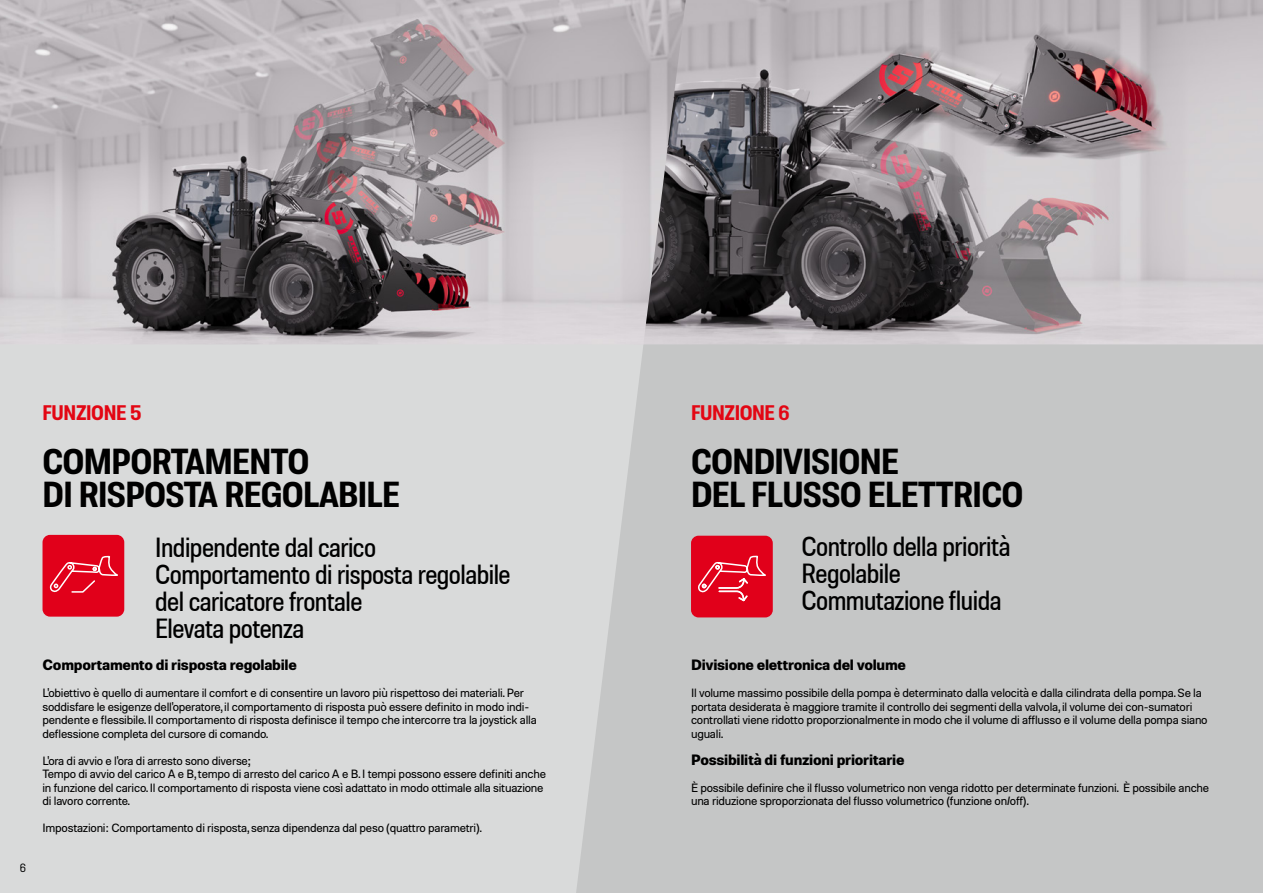
<style>
.page{position:relative;width:1263px;height:893px;background:#d9dada}
.page>*{position:absolute;margin:0;border:0;box-sizing:border-box;transform-origin:0 0}
.t1{font:700 semi-condensed 36px/33px "Molde";letter-spacing:-.02em;color:#000}
.t2{font:500 semi-condensed 27px/27px "Molde";letter-spacing:-.02em;color:#000}
.t3{font:700 semi-condensed 21px "Molde";letter-spacing:-.02em;color:#e30613}
.t4{font:700 15px "Molde";letter-spacing:-.02em;color:#000}
.t5{font:12px/13.5px "Molde";letter-spacing:-.02em;color:#000}
.t6{font:semi-condensed 12px "Molde";color:#000}
</style>
<div class="page">
<div style="left:576px;top:344px;width:687px;height:549px;background:#c5c6c6"></div>
<img style="left:686px;top:0;width:577px;height:344px">
<img style="left:0;top:0;width:686px;height:344px">
<div style="left:691px;top:536px;width:82px;height:81px;background:#e1001a;border-radius:8px"></div>
<svg style="left:698px;top:556px;width:68px;height:46px"></svg>
<div style="left:43px;top:535px;width:81px;height:82px;background:#e1001a;border-radius:8px"></div>
<svg style="left:50px;top:556px;width:68px;height:37px"></svg>
<p class="t6" style="left:20px;top:860px;width:8px">6</p>
<h3 class="t3" style="left:43px;top:399px;width:100px">FUNZIONE 5</h3>
<h3 class="t3" style="left:691px;top:399px;width:100px">FUNZIONE 6</h3>
<h1 class="t1" style="left:691px;top:444px;width:334px">CONDIVISIONE<br>DEL FLUSSO ELETTRICO</h1>
<h2 class="t2" style="left:801px;top:533px;width:210px">Controllo della priorità<br>Regolabile<br>Commutazione fluida</h2>
<h1 class="t1" style="left:43px;top:444px;width:359px">COMPORTAMENTO<br>DI RISPOSTA REGOLABILE</h1>
<h2 class="t2" style="left:155px;top:533px;width:357px">Indipendente dal carico<br>Comportamento di risposta regolabile del caricatore frontale<br>Elevata potenza</h2>
<p class="t4" style="left:43px;top:655px;width:256px">Comportamento di risposta regolabile</p>
<p class="t5" style="left:43px;top:686px;width:496px">L'obiettivo è quello di aumentare il comfort e di consentire un lavoro più rispettoso dei materiali. Per soddisfare le esigenze dell'operatore, il comportamento di risposta può essere definito in modo indi&shy;pendente e flessibile. Il comportamento di risposta definisce il tempo che intercorre tra la joystick alla deflessione completa del cursore di comando.</p>
<p class="t5" style="left:43px;top:753px;width:505px">L'ora di avvio e l'ora di arresto sono diverse;<br>Tempo di avvio del carico A e B, tempo di arresto del carico A e B. I tempi possono essere definiti anche in funzione del carico. Il comportamento di risposta viene così adattato in modo ottimale alla situazione di lavoro corrente.</p>
<p class="t5" style="left:43px;top:821px;width:441px">Impostazioni: Comportamento di risposta, senza dipendenza dal peso (quattro parametri).</p>
<p class="t4" style="left:691px;top:655px;width:216px">Divisione elettronica del volume</p>
<p class="t5" style="left:691px;top:686px;width:518px">Il volume massimo possibile della pompa è determinato dalla velocità e dalla cilindrata della pompa. Se la portata desiderata è maggiore tramite il controllo dei segmenti della valvola, il volume dei con-sumatori controllati viene ridotto proporzionalmente in modo che il volume di afflusso e il volume della pompa siano uguali.</p>
<p class="t4" style="left:691px;top:749px;width:215px">Possibilità di funzioni prioritarie</p>
<p class="t5" style="left:691px;top:780px;width:520px">È possibile definire che il flusso volumetrico non venga ridotto per determinate funzioni. È possibile anche una riduzione sproporzionata del flusso volumetrico (funzione on/off).</p>
</div>
